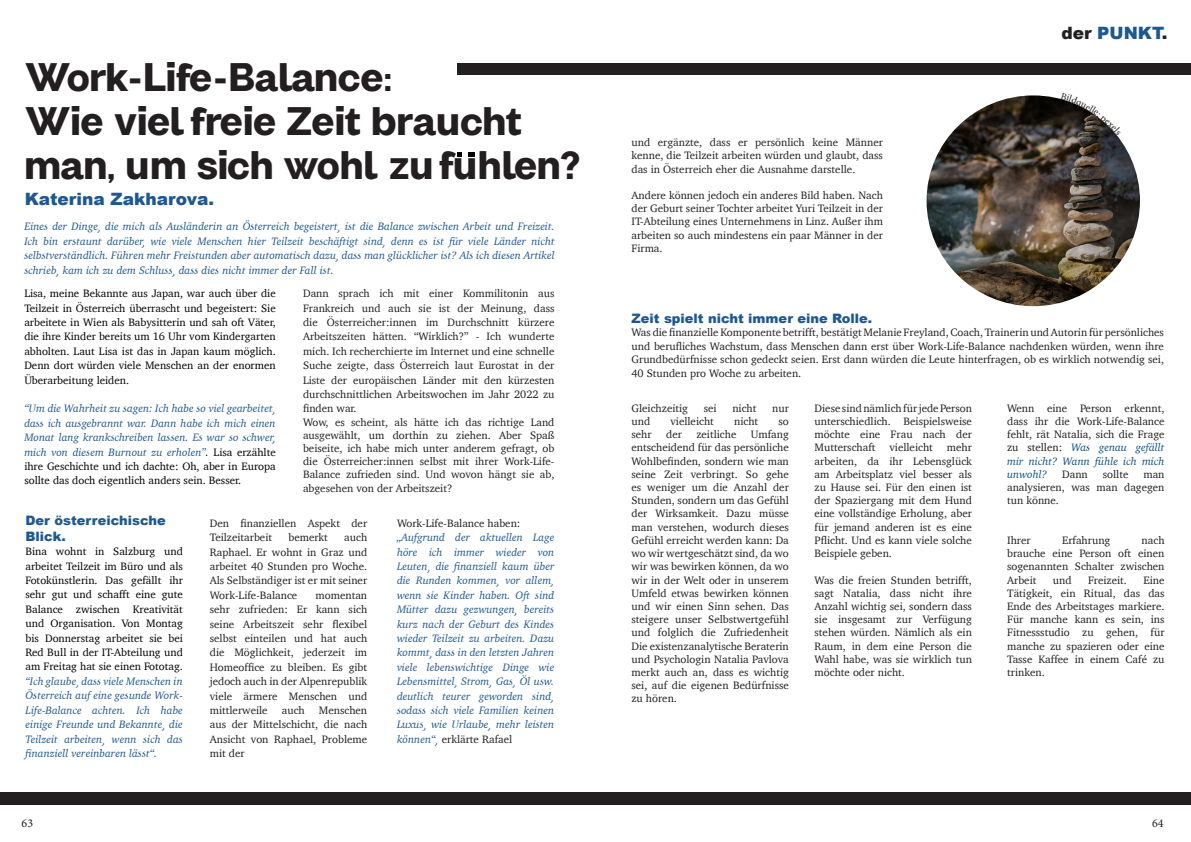
<style>
.page{position:relative;width:1191px;height:842px;background:#fff}
.page>*{position:absolute;margin:0;border:0;box-sizing:border-box;transform-origin:0 0}
.t1{font:800 35px/44px "Clinton";letter-spacing:-.02em;color:#231f20}
.t2{font:900 17px "Arial";color:#1f588f}
.t3{font:900 13px/15.6px "Arial";color:#1f588f}
.t4{font:12px "Minion Pro";color:#231f20}
.t5{font:11px/13.2px "Charter";color:#231f20;text-align:justify}
.t6{font:italic 11px/14.4px "Charter";color:#1f588f;text-align:justify}
.t7{font:11px/14.4px "Charter";color:#030102;text-align:justify}
.s1{color:#030102}
.s2{font-style:normal;color:#030102}
.s3{font-style:italic;color:#1f588f}
.s4{font-style:normal;color:#231f20}
.s5{color:#231f20}
.s6{font-style:italic;color:#0d5281}
</style>
<div class="page">
<div style="left:457px;top:63px;width:734px;height:12px;background:#231f20"></div>
<svg style="left:468px;top:152px;width:7px;height:5px"></svg>
<svg style="left:457px;top:152px;width:4px;height:5px"></svg>
<img style="left:926px;top:95px;width:214px;height:211px">
<div style="left:0;top:792px;width:1191px;height:13px;background:#231f20"></div>
<svg style="left:1060px;top:95px;width:60px;height:41px"></svg>
<p class="t1" style="left:25px;top:55px;width:369px">Work-Life-Balance:</p>
<p class="t1" style="left:25px;top:99px;width:557px">Wie viel freie Zeit braucht man, um sich wohl zu fuhlen?</p>
<p class="t2" style="left:25px;top:187px;width:191px">Katerina Zakharova.</p>
<p class="t6" style="left:24px;top:219px;width:532px">Eines der Dinge, die mich als Ausländerin an Österreich begeistert, ist die Balance zwischen Arbeit und Freizeit.<br>Ich bin erstaunt darüber, wie viele Menschen hier Teilzeit beschäftigt sind, denn es ist für viele Länder nicht selbstverständlich. Führen mehr Freistunden aber automatisch dazu, dass man glücklicher ist? Als ich diesen Artikel schrieb, kam ich zu dem Schluss, dass dies nicht immer der Fall ist.</p>
<p class="t5" style="left:303px;top:286px;width:253px;line-height:14.4px">Dann sprach ich mit einer Kommilitonin aus Frankreich und auch sie ist der Meinung, dass die Österreicher:innen im Durchschnitt kürzere Arbeitszeiten hätten. “Wirklich?” - Ich wunderte mich. Ich recherchierte im Internet und eine schnelle Suche zeigte, dass Österreich laut Eurostat in der Liste der europäischen Länder mit den kürzesten durchschnittlichen Arbeitswochen im Jahr 2022 zu finden war.</p>
<p class="t5" style="left:303px;top:415px;width:253px">Wow, es scheint, als hätte ich das richtige Land ausgewählt, um dorthin zu ziehen. Aber Spaß beiseite, ich habe mich unter anderem gefragt, ob die Österreicher:innen selbst mit ihrer Work-Life-Balance zufrieden sind. Und wovon hängt sie ab, abgesehen von der Arbeitszeit?</p>
<p class="t7" style="left:24px;top:286px;width:253px">Lisa, meine Bekannte aus Japan, war auch über die Teilzeit in Österreich überrascht und begeistert: Sie arbeitete in Wien als Babysitterin und sah oft Väter, die ihre Kinder bereits um 16 Uhr vom Kindergarten abholten. Laut Lisa ist das in Japan kaum möglich.<br>Denn dort würden viele Menschen an der enormen Überarbeitung leiden.</p>
<p class="t6" style="left:24px;top:401px;width:253px">“Um die Wahrheit zu sagen: Ich habe so viel gearbeitet, dass ich ausgebrannt war. Dann habe ich mich einen Monat lang krankschreiben lassen. Es war so schwer, mich von diesem Burnout zu erholen”<span class="s1">.</span> <span class="s2">Lisa erzählte ihre Geschichte und ich dachte: Oh, aber in Europa sollte das doch eigentlich anders sein. Besser.</span></p>
<p class="t3" style="left:26px;top:512px;width:142px">Der österreichische<br>Blick.</p>
<p class="t7" style="left:26px;top:544px;width:159px">Bina wohnt in Salzburg und arbeitet Teilzeit im Büro und als Fotokünstlerin. Das gefällt ihr sehr gut und schafft eine gute Balance zwischen Kreativität und Organisation. Von Montag bis Donnerstag arbeitet sie bei Red Bull in der IT-Abteilung und am Freitag hat sie einen Fototag. <span class="s3">“Ich glaube, dass viele Menschen in Österreich auf eine gesunde Work-Life-Balance achten. Ich habe einige Freunde und Bekannte, die Teilzeit arbeiten, wenn sich das finanziell vereinbaren lässt“.</span></p>
<p class="t5" style="left:210px;top:516px;width:159px;line-height:14.4px">Den finanziellen Aspekt der<br>Teilzeitarbeit</p>
<p class="t5" style="left:210px;top:530px;width:159px;line-height:14.4px;text-indent:134px">auch Raphael. Er wohnt in Graz und arbeitet 40 Stunden pro Woche.<br>Als Selbständiger ist er mit seiner Work-Life-Balance</p>
<p class="t5" style="left:288px;top:531px;width:41px">bemerkt</p>
<p class="t5" style="left:210px;top:588px;width:159px;line-height:14.4px;text-indent:106px">momentan sehr zufrieden: Er kann sich seine Arbeitszeit sehr flexibel selbst einteilen und hat auch die Möglichkeit, jederzeit im Homeoffice zu bleiben. Es gibt jedoch auch in der Alpenrepublik viele ärmere Menschen und mittlerweile</p>
<p class="t5" style="left:210px;top:703px;width:159px;line-height:14.4px;text-indent:109px">Menschen aus der Mittelschicht, die nach Ansicht von Raphael, Probleme mit der</p>
<p class="t5" style="left:282px;top:703px;width:24px">auch</p>
<p class="t5" style="left:397px;top:516px;width:125px">Work-Life-Balance haben:</p>
<p class="t6" style="left:397px;top:530px;width:159px">„Aufgrund der aktuellen Lage höre ich immer wieder von Leuten, die finanziell kaum über die Runden kommen, vor allem, wenn sie Kinder haben. Oft sind Mütter dazu gezwungen, bereits kurz nach der Geburt des Kindes wieder Teilzeit zu arbeiten. Dazu kommt, dass in den letzten Jahren viele lebenswichtige Dinge wie Lebensmittel, Strom, Gas, Öl usw. deutlich teurer geworden sind, sodass sich viele Familien keinen Luxus, wie Urlaube, mehr leisten können“, <span class="s4">erklärte Rafael</span></p>
<p class="t5" style="left:631px;top:136px;width:253px">und ergänzte, dass er persönlich keine Männer kenne, die Teilzeit arbeiten würden und glaubt, dass das in Österreich eher die Ausnahme darstelle.</p>
<p class="t5" style="left:631px;top:188px;width:253px">Andere können jedoch ein anderes Bild haben. Nach der Geburt seiner Tochter arbeitet Yuri Teilzeit in der IT-Abteilung eines Unternehmens in Linz. Außer ihm arbeiten so auch mindestens ein paar Männer in der Firma.</p>
<p class="t2" style="left:1061px;top:21px;width:107px"><span class="s5">der</span> PUNKT<span class="s5">.</span></p>
<p class="t3" style="left:631px;top:310px;width:242px">Zeit spielt nicht immer eine Rolle.</p>
<p class="t5" style="left:631px;top:326px;width:534px">Was die finanzielle Komponente betrifft, bestätigt Melanie Freyland, Coach, Trainerin und Autorin für persönliches und berufliches Wachstum, dass Menschen dann erst über Work-Life-Balance nachdenken würden, wenn ihre Grundbedürfnisse schon gedeckt seien. Erst dann würden die Leute hinterfragen, ob es wirklich notwendig sei,</p>
<p class="t5" style="left:631px;top:367px;width:171px">40 Stunden pro Woche zu arbeiten.</p>
<p class="t5" style="left:631px;top:401px;width:58px">Gleichzeitig</p>
<p class="t5" style="left:703px;top:401px;width:14px">sei</p>
<p class="t5" style="left:732px;top:401px;width:26px">nicht</p>
<p class="t5" style="left:772px;top:401px;width:18px">nur</p>
<p class="t5" style="left:631px;top:415px;width:20px">und</p>
<p class="t5" style="left:670px;top:415px;width:45px">vielleicht</p>
<p class="t5" style="left:734px;top:415px;width:26px">nicht</p>
<p class="t5" style="left:778px;top:415px;width:12px">so</p>
<p class="t5" style="left:631px;top:428px;width:22px">sehr</p>
<p class="t5" style="left:666px;top:428px;width:17px">der</p>
<p class="t5" style="left:696px;top:428px;width:41px">zeitliche</p>
<p class="t5" style="left:631px;top:428px;width:159px;text-indent:119px">Umfang entscheidend für das persönliche Wohlbefinden, sondern wie man seine Zeit verbringt. So gehe es weniger um die Anzahl der Stunden, sondern um das Gefühl der Wirksamkeit. Dazu müsse man verstehen, wodurch dieses Gefühl erreicht werden kann: Da wo wir wertgeschätzt sind, da wo wir was bewirken können, da wo wir in der Welt oder in unserem Umfeld etwas bewirken können und wir einen Sinn sehen. Das steigere unser Selbstwertgefühl und folglich die Zufriedenheit Die existenzanalytische Beraterin und Psychologin Natalia Pavlova merkt auch an, dass es wichtig sei, auf die eigenen Bedürfnisse zu hören.</p>
<p class="t5" style="left:814px;top:401px;width:159px">Diese sind nämlich für jede Person unterschiedlich. Beispielsweise möchte eine Frau nach der Mutterschaft</p>
<p class="t5" style="left:814px;top:441px;width:159px;text-indent:132px">mehr arbeiten, da ihr Lebensglück am Arbeitsplatz viel besser als zu Hause sei. Für den einen ist der Spaziergang mit dem Hund eine vollständige Erholung, aber für jemand anderen ist es eine Pflicht. Und es kann viele solche Beispiele geben.</p>
<p class="t5" style="left:814px;top:573px;width:159px">Was die freien Stunden betrifft, sagt Natalia, dass nicht ihre Anzahl wichtig sei, sondern dass sie insgesamt zur Verfügung stehen würden. Nämlich als ein Raum, in dem eine Person die Wahl habe, was sie wirklich tun möchte oder nicht.</p>
<p class="t5" style="left:889px;top:441px;width:45px">vielleicht</p>
<p class="t5" style="left:1007px;top:401px;width:159px">Wenn eine Person erkennt, dass ihr die Work-Life-Balance fehlt, rät Natalia, sich die Frage zu stellen: <span class="s6">Was genau gefällt mir nicht? Wann fühle ich mich unwohl?</span></p>
<p class="t5" style="left:1062px;top:467px;width:27px">Dann</p>
<p class="t5" style="left:1102px;top:467px;width:27px">sollte</p>
<p class="t5" style="left:1007px;top:467px;width:159px;text-indent:136px">man analysieren, was man dagegen tun könne.</p>
<p class="t5" style="left:1007px;top:533px;width:25px">Ihrer</p>
<p class="t5" style="left:1062px;top:533px;width:50px">Erfahrung</p>
<p class="t5" style="left:1007px;top:533px;width:159px;text-indent:134px">nach brauche eine Person oft einen sogenannten Schalter zwischen Arbeit</p>
<p class="t5" style="left:1053px;top:573px;width:20px">und</p>
<p class="t5" style="left:1088px;top:573px;width:40px">Freizeit.</p>
<p class="t5" style="left:1007px;top:573px;width:159px;text-indent:136px">Eine Tätigkeit, ein Ritual, das das Ende des Arbeitstages markiere.<br>Für manche kann es sein, ins Fitnessstudio zu gehen, für manche zu spazieren oder eine Tasse Kaffee in einem Café zu trinken.</p>
<p class="t4" style="left:22px;top:815px;width:13px">63</p>
<p class="t4" style="left:1152px;top:815px;width:13px">64</p>
</div>
